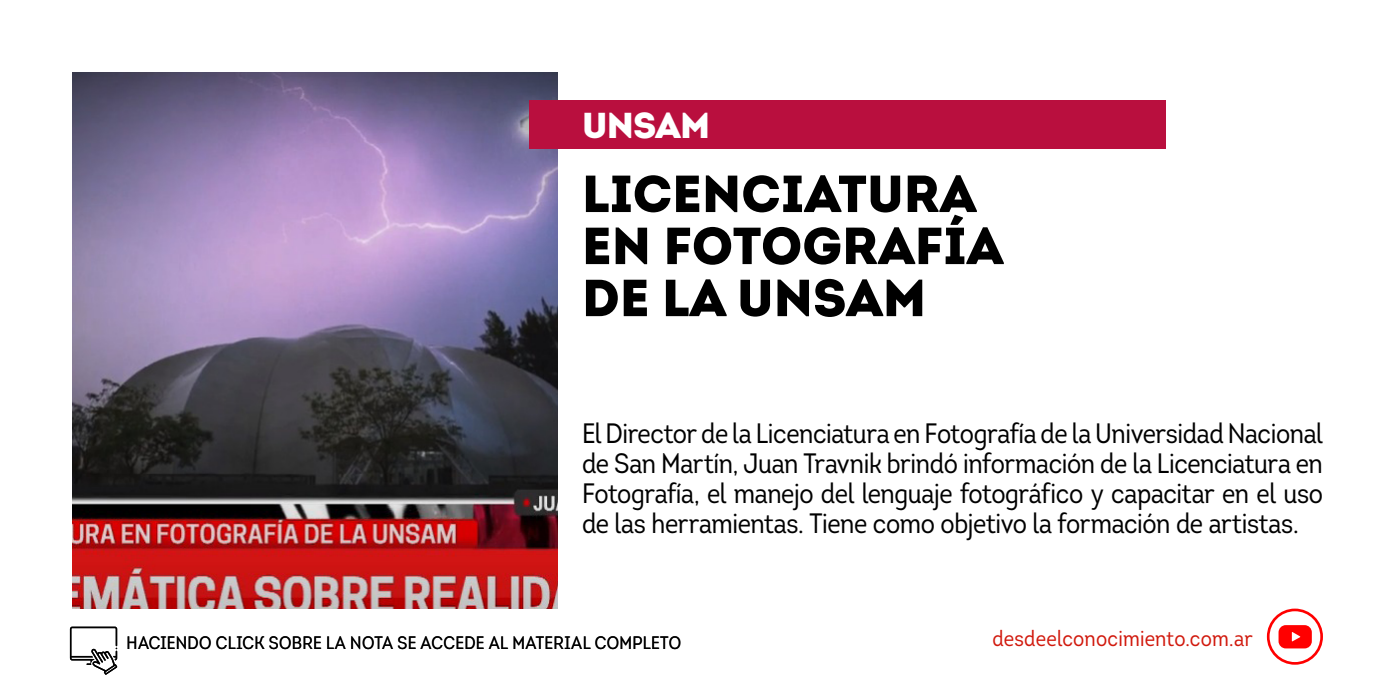
<style>
.page{position:relative;width:1395px;height:681px;background:#fff}
.page>*{position:absolute;margin:0;border:0;box-sizing:border-box;transform-origin:0 0}
.t1{font:900 52px/52px "Intro";color:#000}
.t2{font:900 36px "Intro";letter-spacing:-.02em;color:#fff}
.t3{font:28px/30px "Intro Cond";letter-spacing:-.015em;color:#000;text-align:justify}
.t4{font:22px "Intro Cond";letter-spacing:.01em;color:#d1190d}
.t5{font:18px "Intro Cond";letter-spacing:.02em;color:#000}
</style>
<div class="page">
<div style="left:1267px;top:608px;width:56px;height:56px;border:3px solid #f00;border-radius:50%"></div>
<svg style="left:1278px;top:625px;width:34px;height:23px"></svg>
<img style="left:72px;top:72px;width:486px;height:536px">
<svg style="left:70px;top:626px;width:47px;height:48px"></svg>
<div style="left:529px;top:101px;width:636px;height:48px;background:#b90f3e"></div>
<p class="t2" style="left:582px;top:102px;width:130px">UNSAM</p>
<h1 class="t1" style="left:582px;top:167px;width:423px">LICENCIATURA<br>EN FOTOGRAFÍA<br>DE LA UNSAM</h1>
<p class="t3" style="left:582px;top:418px;width:742px">El Director de la Licenciatura en Fotografía de la Universidad Nacional de San Martín, Juan Travnik brindó información de la Licenciatura en Fotografía, el manejo del lenguaje fotográfico y capacitar en el uso de las herramientas. Tiene como objetivo la formación de artistas.</p>
<p class="t5" style="left:127px;top:631px;width:556px">HACIENDO CLICK SOBRE LA NOTA SE ACCEDE AL MATERIAL COMPLETO</p>
<p class="t4" style="left:992px;top:624px;width:262px">desdeelconocimiento.com.ar</p>
</div>
